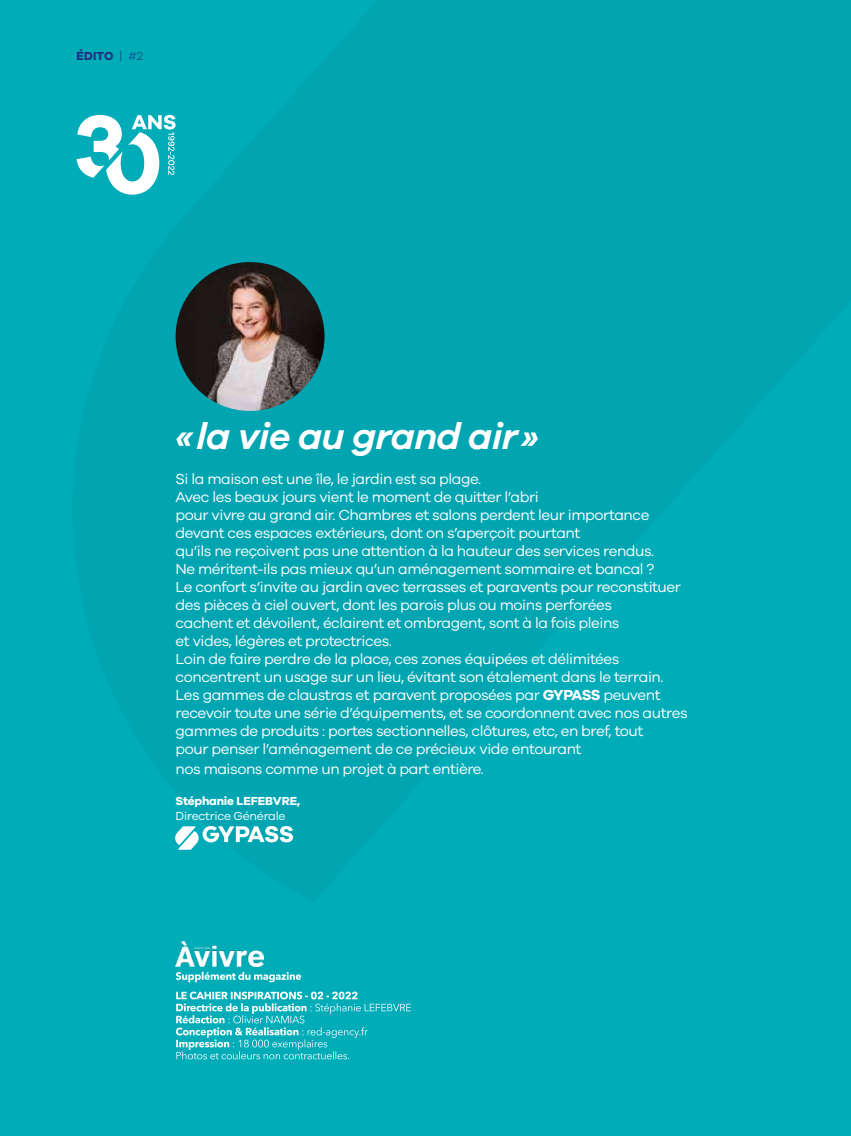
<style>
.page{position:relative;width:851px;height:1136px;background:#fff}
.page>*{position:absolute;margin:0;border:0;box-sizing:border-box;transform-origin:0 0}
.t1{font:italic 600 37.5px "Galano Grotesque";letter-spacing:-.02em;color:#fff}
.t2{font:15px/18px "Galano Grotesque";letter-spacing:-.03em;color:#fff}
.t3{font:700 12px "Galano Grotesque";letter-spacing:-.02em;color:#fff}
.t4{font:12px "Galano Grotesque";letter-spacing:-.02em;color:#fff}
.t5{font:700 12px "Galano Grotesque";letter-spacing:.01em;color:#212e81}
.s1{font-weight:300}
.s2{font-weight:700}
</style>
<div class="page">
<div style="left:0;top:0;width:850px;height:1135px;background:#00acb8"></div>
<img style="left:175px;top:262px;width:149px;height:149px;border-radius:74px">
<svg style="left:175px;top:971px;width:126px;height:11px"></svg>
<svg style="left:176px;top:991px;width:235px;height:68px"></svg>
<img style="left:175px;top:941px;width:88px;height:25px">
<svg style="left:77px;top:115px;width:98px;height:80px"></svg>
<svg style="left:175px;top:826px;width:118px;height:23px"></svg>
<p class="t5" style="left:77px;top:48px;width:68px">ÉDITO <span class="s1">| #2</span></p>
<h1 class="t1" style="left:175px;top:413px;width:365px">«la vie au grand air»</h1>
<p class="t2" style="left:175px;top:469px;width:513px">Si la maison est une île, le jardin est sa plage.<br>Avec les beaux jours vient le moment de quitter l’abri<br>pour vivre au grand air. Chambres et salons perdent leur importance devant ces espaces extérieurs, dont on s’aperçoit pourtant<br>qu’ils ne reçoivent pas une attention à la hauteur des services rendus.<br>Ne méritent-ils pas mieux qu’un aménagement sommaire et bancal ?<br>Le confort s’invite au jardin avec terrasses et paravents pour reconstituer des pièces à ciel ouvert, dont les parois plus ou moins perforées<br>cachent et dévoilent, éclairent et ombragent, sont à la fois pleins<br>et vides, légères et protectrices.<br>Loin de faire perdre de la place, ces zones équipées et délimitées concentrent un usage sur un lieu, évitant son étalement dans le terrain.<br>Les gammes de claustras et paravent proposées par <span class="s2">GYPASS</span> peuvent recevoir toute une série d’équipements, et se coordonnent avec nos autres gammes de produits : portes sectionnelles, clôtures, etc, en bref, tout<br>pour penser l’aménagement de ce précieux vide entourant</p>
<p class="t2" style="left:175px;top:759px;width:310px">nos maisons comme un projet à part entière.</p>
<p class="t3" style="left:175px;top:793px;width:126px">Stéphanie LEFEBVRE,</p>
<p class="t4" style="left:175px;top:808px;width:111px">Directrice Générale</p>
</div>
